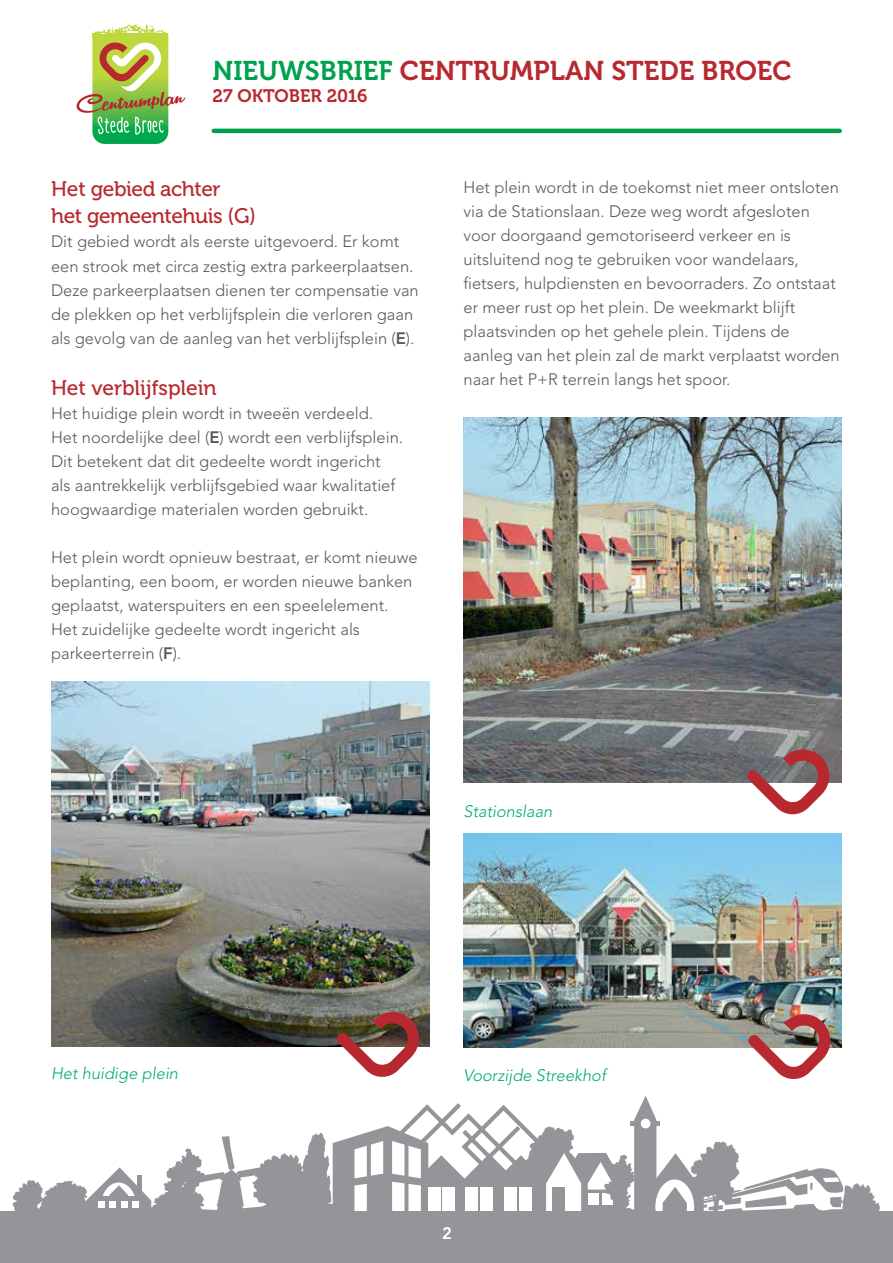
<style>
.page{position:relative;width:893px;height:1263px;background:#fff}
.page>*{position:absolute;margin:0;border:0;box-sizing:border-box;transform-origin:0 0}
.t1{font:27px "Museo 700";color:#b8292f}
.t2{font:21px/27px "Museo 500";letter-spacing:-.02em;color:#b8292f}
.t3{font:21px "Museo 500";color:#b8292f}
.t4{font:18px "Museo 700";color:#b8292f}
.t5{font:300 16.5px/24px "Avenir LT Std";color:#58595b}
.t6{font:italic 300 16.5px "Avenir LT Std";color:#00ae68}
.t7{font:800 16.5px "Avenir LT Std";color:#fff}
.s1{color:#00a14e}
.s2{font-weight:800}
</style>
<div class="page">
<svg style="left:77px;top:24px;width:108px;height:120px"></svg>
<div style="left:0;top:1211px;width:893px;height:52px;background:#939598"></div>
<svg style="left:12px;top:1096px;width:868px;height:115px"></svg>
<div style="left:98px;top:1201px;width:7px;height:7px;background:#fff"></div>
<div style="left:109px;top:1201px;width:7px;height:7px;background:#fff"></div>
<div style="left:121px;top:1201px;width:7px;height:7px;background:#fff"></div>
<div style="left:132px;top:1201px;width:7px;height:7px;background:#fff"></div>
<div style="left:641px;top:1119px;width:9px;height:9px;background:#fff;border-radius:50%"></div>
<img style="left:51px;top:681px;width:378px;height:365px">
<svg style="left:336px;top:1009px;width:85px;height:68px"></svg>
<hr style="left:214px;top:129px;width:626px;height:4px;background:#00a14e">
<img style="left:463px;top:418px;width:379px;height:364px">
<img style="left:463px;top:833px;width:379px;height:214px">
<svg style="left:747px;top:747px;width:85px;height:68px"></svg>
<img style="left:748px;top:1012px;width:85px;height:67px">
<h1 class="t1" style="left:213px;top:56px;width:579px"><span class="s1">NIEUWSBRIEF</span> CENTRUMPLAN STEDE BROEC</h1>
<p class="t4" style="left:213px;top:85px;width:156px">27 OKTOBER 2016</p>
<p class="t2" style="left:51px;top:176px;width:206px">Het gebied achter het gemeentehuis (G)</p>
<p class="t5" style="left:51px;top:230px;width:369px">Dit gebied wordt als eerste uitgevoerd. Er komt een strook met circa zestig extra parkeerplaatsen.<br>Deze parkeerplaatsen dienen ter compensatie van de plekken op het verblijfsplein die verloren gaan als gevolg van de aanleg van het verblijfsplein (<span class="s2">E</span>).</p>
<p class="t3" style="left:51px;top:376px;width:167px">Het verblijfsplein</p>
<p class="t5" style="left:51px;top:401px;width:354px">Het huidige plein wordt in tweeën verdeeld.<br>Het noordelijke deel (<span class="s2">E</span>) wordt een verblijfsplein.<br>Dit betekent dat dit gedeelte wordt ingericht als aantrekkelijk verblijfsgebied waar kwalitatief hoogwaardige materialen worden gebruikt.</p>
<p class="t5" style="left:51px;top:545px;width:368px">Het plein wordt opnieuw bestraat, er komt nieuwe beplanting, een boom, er worden nieuwe banken geplaatst, waterspuiters en een speelelement.<br>Het zuidelijke gedeelte wordt ingericht als parkeerterrein (<span class="s2">F</span>).</p>
<p class="t5" style="left:463px;top:176px;width:378px">Het plein wordt in de toekomst niet meer ontsloten via de Stationslaan. Deze weg wordt afgesloten voor doorgaand gemotoriseerd verkeer en is uitsluitend nog te gebruiken voor wandelaars, fietsers, hulpdiensten en bevoorraders. Zo ontstaat er meer rust op het plein. De weekmarkt blijft plaatsvinden op het gehele plein. Tijdens de aanleg van het plein zal de markt verplaatst worden naar het P+R terrein langs het spoor.</p>
<p class="t6" style="left:463px;top:802px;width:90px">Stationslaan</p>
<p class="t6" style="left:51px;top:1063px;width:129px">Het huidige plein</p>
<p class="t6" style="left:463px;top:1066px;width:144px">Voorzijde Streekhof</p>
<p class="t7" style="left:442px;top:1224px;width:11px">2</p>
</div>
